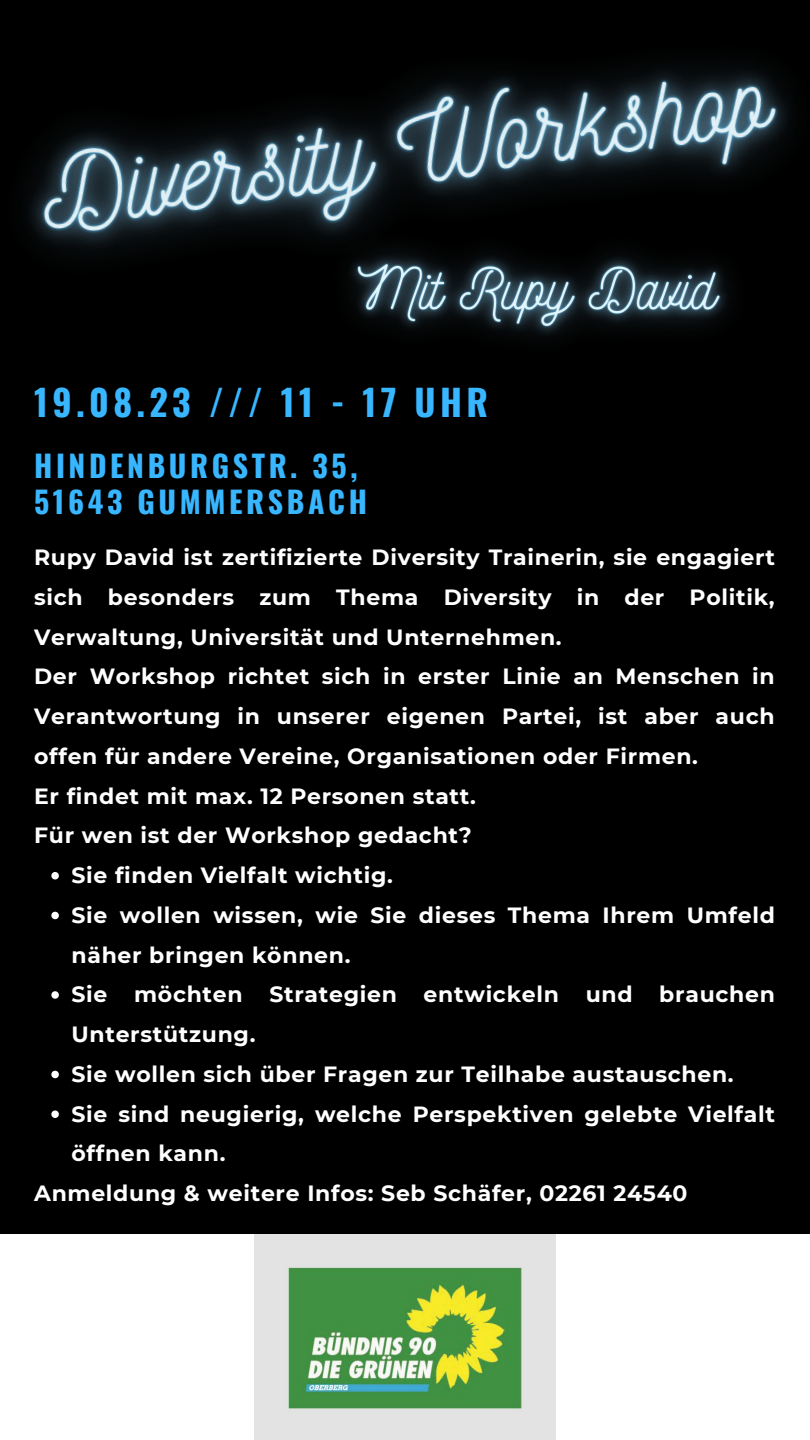
<style>
.page{position:relative;width:810px;height:1440px;background:#000}
.page>*{position:absolute;margin:0;border:0;box-sizing:border-box;transform-origin:0 0}
.t1{font:700 36px "Oswald";letter-spacing:.12em;color:#38b6ff}
.t2{font:700 30px/36px "Oswald";letter-spacing:.12em;color:#38b6ff}
.t3{font:700 22px/39.8px "Montserrat";letter-spacing:.03em;color:#fff}
</style>
<div class="page">
<div style="left:0;top:1235px;width:810px;height:205px;background:#fff"></div>
<svg style="left:51px;top:872px;width:8px;height:7px"></svg>
<svg style="left:51px;top:912px;width:8px;height:7px"></svg>
<svg style="left:51px;top:991px;width:8px;height:8px"></svg>
<svg style="left:51px;top:1071px;width:8px;height:7px"></svg>
<svg style="left:51px;top:1110px;width:8px;height:8px"></svg>
<img style="left:255px;top:1235px;width:300px;height:205px">
<img style="left:27px;top:67px;width:764px;height:185px">
<img style="left:289px;top:184px;width:499px;height:153px">
<h1 class="t1" style="left:34px;top:374px;width:455px">19.08.23 /// 11 - 17 UHR</h1>
<h2 class="t2" style="left:34px;top:446px;width:334px">HINDENBURGSTR. 35,<br>51643 GUMMERSBACH</h2>
<p class="t3" style="left:34px;top:537px;width:742px">Rupy David ist zertifizierte Diversity Trainerin, sie engagiert sich besonders zum Thema Diversity in der Politik, Verwaltung, Universität und Unternehmen.<br>Der Workshop richtet sich in erster Linie an Menschen in Verantwortung in unserer eigenen Partei, ist aber auch offen für andere Vereine, Organisationen oder Firmen.<br>Er findet mit max. 12 Personen statt.<br>Für wen ist der Workshop gedacht?</p>
<p class="t3" style="left:72px;top:855px;width:705px">Sie finden Vielfalt wichtig.<br>Sie wollen wissen, wie Sie dieses Thema Ihrem Umfeld näher bringen können.<br>Sie möchten Strategien entwickeln und brauchen Unterstützung.<br>Sie wollen sich über Fragen zur Teilhabe austauschen.<br>Sie sind neugierig, welche Perspektiven gelebte Vielfalt öffnen kann.</p>
<p class="t3" style="left:34px;top:1173px;width:655px">Anmeldung &amp; weitere Infos: Seb Schäfer, 02261 24540</p>
</div>
